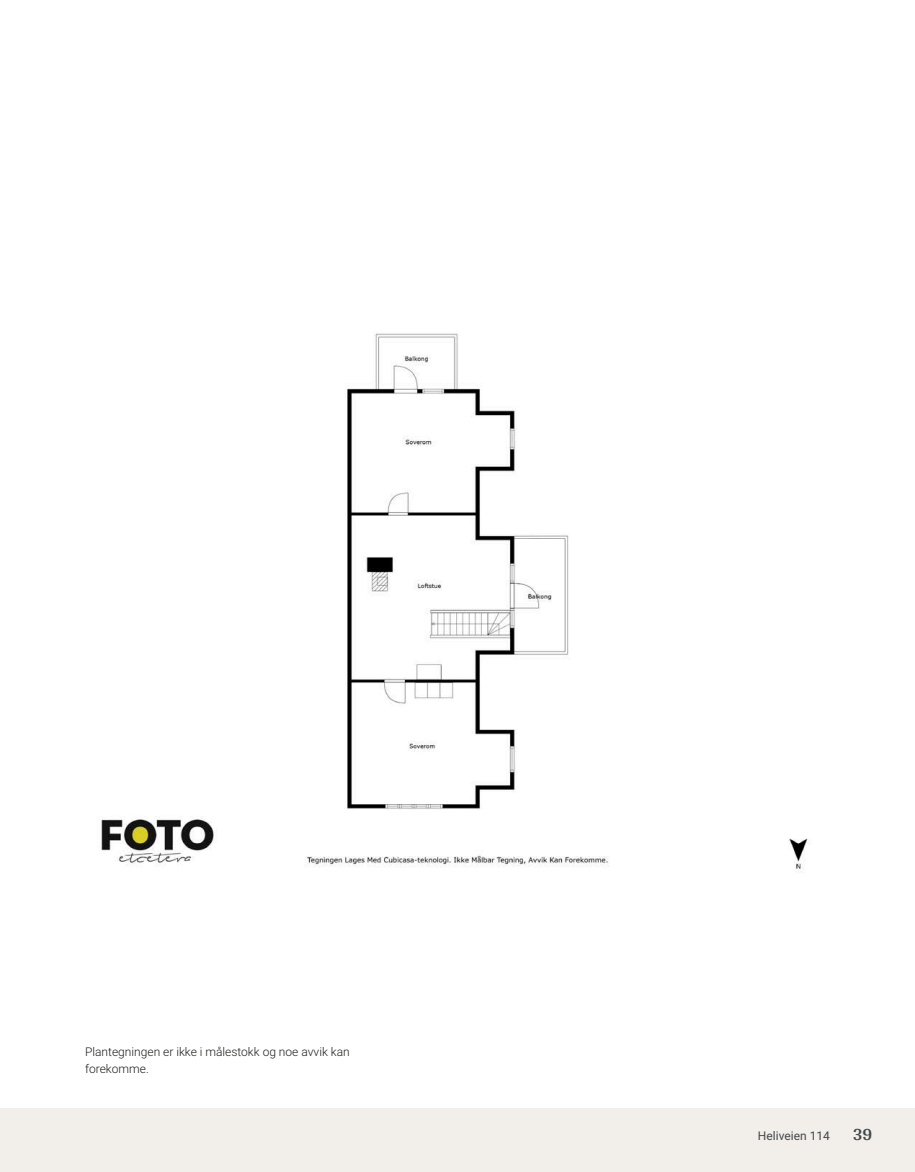
<style>
.page{position:relative;width:915px;height:1172px;background:#fff}
.page>*{position:absolute;margin:0;border:0;box-sizing:border-box;transform-origin:0 0}
.t1{font:700 18px "Arya";color:#414749}
.t2{font:300 12px/16.5px "Roboto Vitec";color:#1d1d1b}
.t3{font:12px "Roboto Vitec";color:#414749}
</style>
<div class="page">
<img style="left:101px;top:333px;width:707px;height:536px">
<div style="left:0;top:1108px;width:914px;height:64px;background:#f2eeea"></div>
<p class="t2" style="left:85px;top:1043px;width:266px">Plantegningen er ikke i målestokk og noe avvik kan forekomme.</p>
<p class="t3" style="left:757px;top:1127px;width:73px">Heliveien 114</p>
<h1 class="t1" style="left:852px;top:1123px;width:21px">39</h1>
</div>
